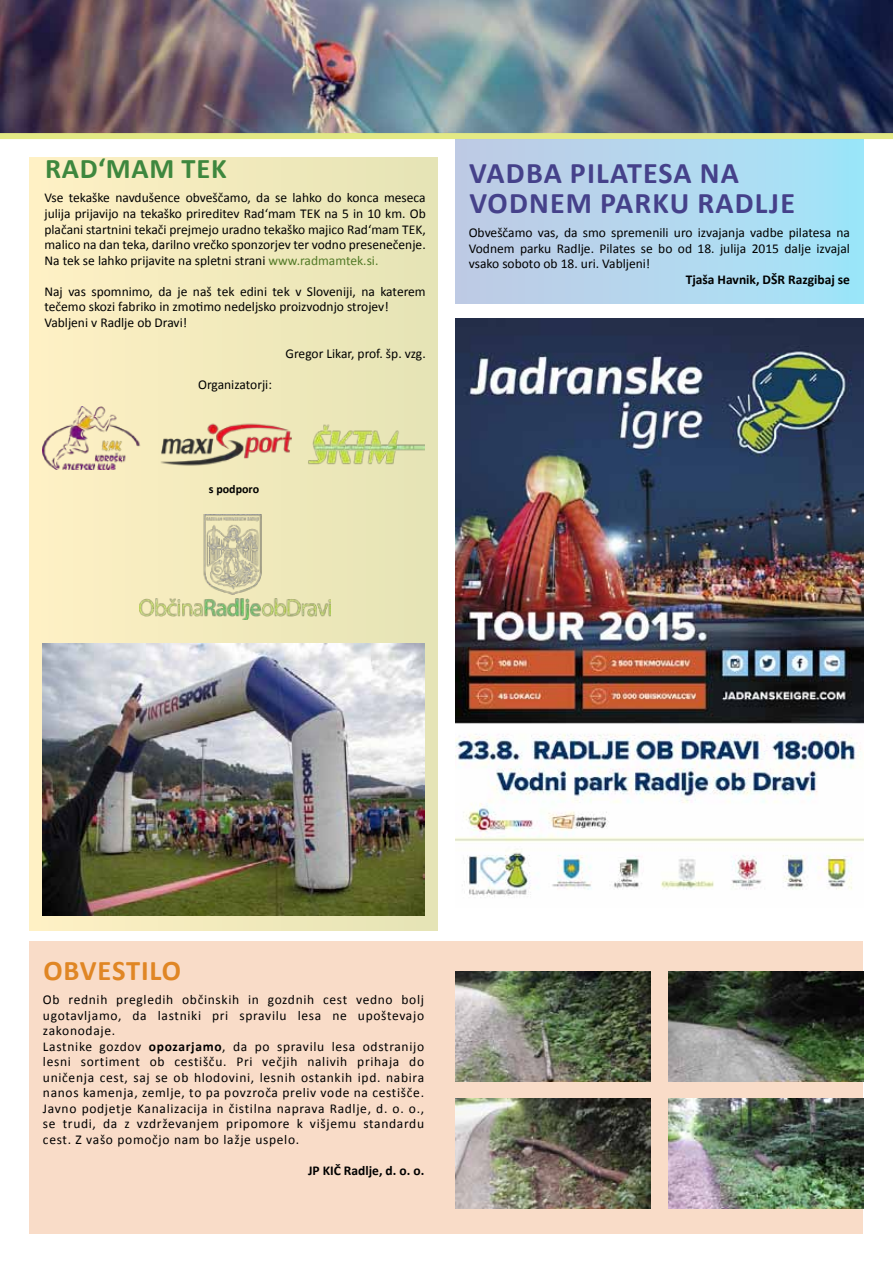
<style>
.page{position:relative;width:893px;height:1263px;background:#fff}
.page>*{position:absolute;margin:0;border:0;box-sizing:border-box;transform-origin:0 0}
.t1{font:700 30px/30px "Calibri";letter-spacing:.04em;color:#45418a}
.t2{font:700 28.5px "Calibri";color:#3e873e}
.t3{font:700 28.5px "Calibri";letter-spacing:.025em;color:#e08624}
.t4{font:13.5px/15.5px "Calibri";letter-spacing:.05em;color:#000;text-align:justify}
.t5{font:13.5px/15.6px "Calibri";color:#000}
.t6{font:700 13.5px "Calibri";color:#000}
.t7{font:700 12px "Calibri";color:#000}
.s1{color:#527a27}
.s2{font-weight:700}
</style>
<div class="page">
<img style="left:0;top:0;width:893px;height:133px">
<div style="left:0;top:133px;width:893px;height:6px;background:#e3e985"></div>
<div style="left:455px;top:139px;width:408px;height:164px;background:linear-gradient(to right,#c2cae4,#a2e5f9)"></div>
<div style="left:30px;top:157px;width:407px;height:774px;background:linear-gradient(to right,#fdf0c4,#e5e4b5)"></div>
<div style="left:30px;top:941px;width:833px;height:292px;background:#f9dcc8"></div>
<img style="left:43px;top:407px;width:381px;height:62px">
<img style="left:139px;top:514px;width:192px;height:105px">
<img style="left:43px;top:644px;width:381px;height:272px">
<img style="left:455px;top:319px;width:408px;height:578px">
<img style="left:455px;top:971px;width:195px;height:110px">
<img style="left:668px;top:971px;width:195px;height:110px">
<img style="left:455px;top:1098px;width:195px;height:110px">
<img style="left:668px;top:1098px;width:195px;height:110px">
<h2 class="t2" style="left:45px;top:149px;width:153px">Rad‘mam TEK</h2>
<p class="t4" style="left:44px;top:190px;width:383px">Vse tekaške navdušence obveščamo, da se lahko do konca meseca julija prijavijo na tekaško prireditev Rad‘mam TEK na 5 in 10 km. Ob plačani startnini tekači prejmejo uradno tekaško majico Rad‘mam TEK, malico na dan teka, darilno vrečko sponzorjev ter vodno presenečenje.<br>Na tek se lahko prijavite na spletni strani <span class="s1">www.radmamtek.si.</span></p>
<p class="t5" style="left:44px;top:283px;width:383px">Naj vas spomnimo, da je naš tek edini tek v Sloveniji, na katerem tečemo skozi fabriko in zmotimo nedeljsko proizvodnjo strojev!<br>Vabljeni v Radlje ob Dravi!</p>
<p class="t5" style="left:286px;top:345px;width:142px">Gregor Likar, prof. šp. vzg.</p>
<p class="t5" style="left:198px;top:376px;width:75px">Organizatorji:</p>
<p class="t7" style="left:209px;top:481px;width:52px">s podporo</p>
<h1 class="t1" style="left:469px;top:157px;width:117px">VADBA PILATESA</h1>
<h1 class="t1" style="left:469px;top:157px;width:299px;text-indent:230px">NA<br>VODNEM PARKU RADLJE</h1>
<p class="t4" style="left:469px;top:225px;width:383px">Obveščamo vas, da smo spremenili uro izvajanja vadbe pilatesa na Vodnem parku Radlje. Pilates se bo od 18. julija 2015 dalje izvajal vsako soboto ob 18. uri. Vabljeni!</p>
<p class="t6" style="left:686px;top:270px;width:166px">Tjaša Havnik, DŠR Razgibaj se</p>
<h2 class="t3" style="left:44px;top:950px;width:135px">Obvestilo</h2>
<p class="t4" style="left:43px;top:991px;width:383px;text-align:left">Ob rednih pregledih občinskih in gozdnih cest vedno bolj ugotavljamo, da lastniki pri spravilu lesa ne upoštevajo zakonodaje.<br>Lastnike gozdov <span class="s2">opozarjamo</span>, da po spravilu lesa odstranijo lesni sortiment ob cestišču. Pri večjih nalivih prihaja do uničenja cest, saj se ob hlodovini, lesnih ostankih ipd. nabira nanos kamenja, zemlje, to pa povzroča preliv vode na cestišče.<br>Javno podjetje Kanalizacija in čistilna naprava Radlje, d. o. o., se trudi, da z vzdrževanjem pripomore k višjemu standardu cest. Z vašo pomočjo nam bo lažje uspelo.</p>
<p class="t6" style="left:308px;top:1161px;width:118px">JP KIČ Radlje, d. o. o.</p>
</div>
